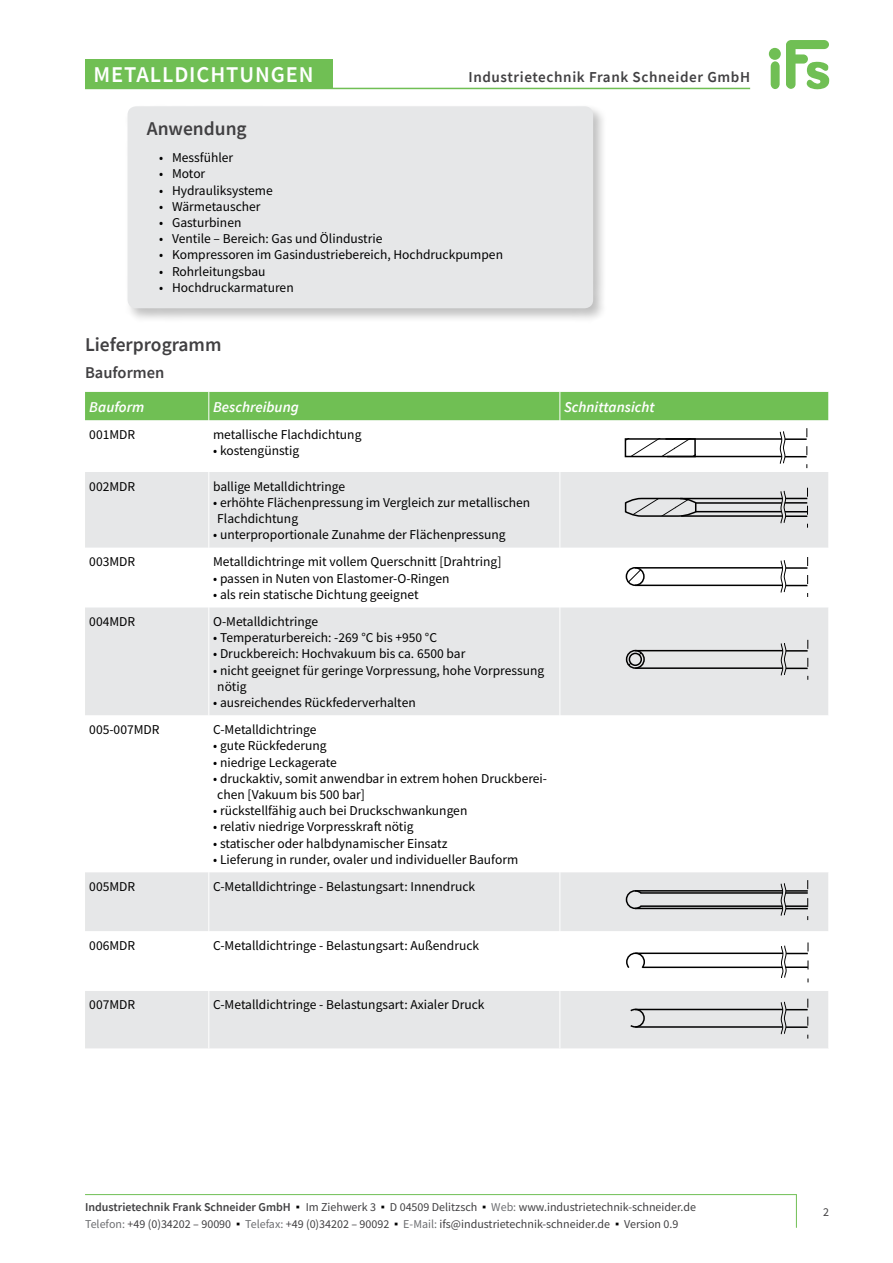
<style>
.page{position:relative;width:893px;height:1263px;background:#fff}
.page>*{position:absolute;margin:0;border:0;box-sizing:border-box;transform-origin:0 0}
.t1{font:600 22.5px "Source Sans Pro";letter-spacing:.04em;color:#fff}
.t2{font:600 19.5px "Source Sans Pro";color:#414042}
.t3{font:600 16.5px "Source Sans Pro";color:#414042}
.t4{font:600 15.15px "Source Sans Pro";letter-spacing:.04em;color:#414042}
.t5{font:italic 600 15px "Source Sans Pro";color:#fff}
.t6{font:13.5px/16.2px "Source Sans Pro";color:#000}
.t7{font:12px/16.5px "Source Sans Pro";color:#414042}
.s1{font-weight:600}
.s2{font-family:"Arial";color:#000}
.s3{color:#6d6e71}
</style>
<div class="page">
<hr style="left:85px;top:1194px;width:712px;height:1px;background:#70bf54">
<hr style="left:85px;top:88px;width:665px;height:1px;background:#70bf54">
<div style="left:769px;top:48px;width:12px;height:12px;background:#70bf54;border-radius:50%"></div>
<svg style="left:771px;top:61px;width:9px;height:28px"></svg>
<svg style="left:786px;top:40px;width:43px;height:49px"></svg>
<hr style="left:796px;top:1194px;width:1px;height:34px;background:#70bf54">
<div style="left:85px;top:59px;width:248px;height:29px;background:#70bf54"></div>
<div style="left:125px;top:104px;width:482px;height:219px;background:#000;opacity:.25"></div>
<div style="left:128px;top:106px;width:465px;height:202px;background:#e6e7e8;border-radius:9px"></div>
<div style="left:85px;top:472px;width:743px;height:576px;background:#e6e7e8"></div>
<svg style="left:85px;top:548px;width:743px;height:324px"></svg>
<div style="left:85px;top:392px;width:744px;height:28px;background:#70bf54"></div>
<hr style="left:208px;top:472px;width:1px;height:76px;background:#fff">
<hr style="left:559px;top:472px;width:1px;height:76px;background:#fff">
<hr style="left:208px;top:548px;width:1px;height:59px;background:#fff">
<hr style="left:559px;top:548px;width:1px;height:59px;background:#fff">
<hr style="left:208px;top:607px;width:1px;height:108px;background:#fff">
<hr style="left:559px;top:607px;width:1px;height:108px;background:#fff">
<hr style="left:208px;top:715px;width:1px;height:157px;background:#fff">
<hr style="left:559px;top:715px;width:1px;height:157px;background:#fff">
<hr style="left:208px;top:872px;width:1px;height:59px;background:#fff">
<hr style="left:559px;top:872px;width:1px;height:59px;background:#fff">
<hr style="left:208px;top:991px;width:1px;height:57px;background:#fff">
<hr style="left:559px;top:991px;width:1px;height:57px;background:#fff">
<svg style="left:634px;top:441px;width:53px;height:13px"></svg>
<div style="left:625px;top:438px;width:71px;height:19px;border:2px solid #000"></div>
<hr style="left:665px;top:438px;width:117px;height:2px;background:#000">
<hr style="left:667px;top:456px;width:115px;height:1px;background:#000">
<svg style="left:780px;top:428px;width:28px;height:40px"></svg>
<svg style="left:620px;top:487px;width:188px;height:41px;background:#c6c7c8"></svg>
<hr style="left:635px;top:567px;width:148px;height:2px;background:#000">
<hr style="left:635px;top:585px;width:148px;height:1px;background:#000">
<svg style="left:781px;top:557px;width:27px;height:40px"></svg>
<svg style="left:626px;top:568px;width:18px;height:17px"></svg>
<div style="left:626px;top:567px;width:19px;height:19px;border:2px solid #000;border-radius:50%"></div>
<hr style="left:635px;top:650px;width:148px;height:1px;background:#000">
<hr style="left:635px;top:667px;width:148px;height:2px;background:#000">
<svg style="left:781px;top:640px;width:27px;height:40px"></svg>
<svg style="left:625px;top:649px;width:21px;height:21px"></svg>
<hr style="left:635px;top:890px;width:148px;height:1px;background:#000">
<hr style="left:641px;top:892px;width:142px;height:2px;background:#000">
<hr style="left:635px;top:908px;width:148px;height:1px;background:#000">
<hr style="left:641px;top:905px;width:141px;height:2px;background:#000">
<svg style="left:781px;top:880px;width:31px;height:41px"></svg>
<svg style="left:625px;top:889px;width:18px;height:21px"></svg>
<svg style="left:85px;top:931px;width:743px;height:60px"></svg>
<hr style="left:635px;top:1009px;width:148px;height:1px;background:#000">
<hr style="left:635px;top:1026px;width:148px;height:2px;background:#000">
<svg style="left:781px;top:999px;width:27px;height:39px"></svg>
<svg style="left:629px;top:1008px;width:17px;height:20px"></svg>
<h1 class="t1" style="left:94px;top:66px;width:221px">MetalldIcHtunGen</h1>
<p class="t4" style="left:468px;top:71px;width:283px">Industrietechnik Frank Schneider GmbH</p>
<h2 class="t2" style="left:147px;top:121px;width:101px">anwendung</h2>
<p class="t6" style="left:159px;top:150px;width:76px">• Messfühler</p>
<p class="t6" style="left:159px;top:166px;width:48px">• Motor</p>
<p class="t6" style="left:159px;top:182px;width:115px">• Hydrauliksysteme</p>
<p class="t6" style="left:159px;top:198px;width:103px">• Wärmetauscher</p>
<p class="t6" style="left:159px;top:214px;width:84px">• Gasturbinen</p>
<p class="t6" style="left:159px;top:231px;width:225px">• Ventile – Bereich: Gas und Ölindustrie</p>
<p class="t6" style="left:159px;top:247px;width:345px">• Kompressoren im Gasindustriebereich, Hochdruckpumpen</p>
<p class="t6" style="left:159px;top:263px;width:108px">• Rohrleitungsbau</p>
<p class="t6" style="left:159px;top:279px;width:136px">• Hochdruckarmaturen</p>
<h2 class="t2" style="left:85px;top:337px;width:138px">lieferprogramm</h2>
<p class="t3" style="left:85px;top:366px;width:81px">Bauformen</p>
<p class="t5" style="left:89px;top:401px;width:57px">Bauform</p>
<p class="t5" style="left:213px;top:401px;width:87px">Beschreibung</p>
<p class="t5" style="left:564px;top:401px;width:92px">Schnittansicht</p>
<p class="t6" style="left:89px;top:427px;width:47px">001MDR</p>
<p class="t6" style="left:213px;top:427px;width:150px">metallische Flachdichtung</p>
<p class="t6" style="left:213px;top:442px;width:88px">• kostengünstig</p>
<p class="t6" style="left:89px;top:479px;width:47px">002MDR</p>
<p class="t6" style="left:213px;top:479px;width:134px">ballige Metalldichtringe</p>
<p class="t6" style="left:217px;top:494px;width:314px;text-indent:-4px">• erhöhte Flächenpressung im Vergleich zur metallischen<br>Flachdichtung</p>
<p class="t6" style="left:213px;top:527px;width:294px">• unterproportionale Zunahme der Flächenpressung</p>
<p class="t6" style="left:89px;top:554px;width:47px">003MDR</p>
<p class="t6" style="left:213px;top:554px;width:290px">Metalldichtringe mit vollem Querschnitt [Drahtring]</p>
<p class="t6" style="left:213px;top:570px;width:238px">• passen in Nuten von Elastomer-O-Ringen</p>
<p class="t6" style="left:213px;top:586px;width:207px">• als rein statische Dichtung geeignet</p>
<p class="t6" style="left:89px;top:614px;width:47px">004MDR</p>
<p class="t6" style="left:213px;top:614px;width:107px">O-Metalldichtringe</p>
<p class="t6" style="left:213px;top:629px;width:225px">• Temperaturbereich: -269 °C bis +950 °C</p>
<p class="t6" style="left:213px;top:646px;width:254px">• Druckbereich: Hochvakuum bis ca. 6500 bar</p>
<p class="t6" style="left:217px;top:662px;width:329px;text-indent:-4px">• nicht geeignet für geringe Vorpressung, hohe Vorpressung nötig</p>
<p class="t6" style="left:213px;top:694px;width:204px">• ausreichendes Rückfederverhalten</p>
<p class="t6" style="left:89px;top:722px;width:72px">005-007MDR</p>
<p class="t6" style="left:213px;top:722px;width:105px">C-Metalldichtringe</p>
<p class="t6" style="left:213px;top:738px;width:115px">• gute Rückfederung</p>
<p class="t6" style="left:213px;top:754px;width:125px">• niedrige Leckagerate</p>
<p class="t6" style="left:217px;top:770px;width:331px;text-indent:-4px">• druckaktiv, somit anwendbar in extrem hohen Druckberei&shy;chen [Vakuum bis 500 bar]</p>
<p class="t6" style="left:213px;top:802px;width:256px">• rückstellfähig auch bei Druckschwankungen</p>
<p class="t6" style="left:213px;top:819px;width:202px">• relativ niedrige Vorpresskraft nötig</p>
<p class="t6" style="left:213px;top:835px;width:236px">• statischer oder halbdynamischer Einsatz</p>
<p class="t6" style="left:213px;top:851px;width:307px">• Lieferung in runder, ovaler und individueller Bauform</p>
<p class="t6" style="left:89px;top:879px;width:47px">005MDR</p>
<p class="t6" style="left:213px;top:879px;width:264px">C-Metalldichtringe - Belastungsart: Innendruck</p>
<p class="t6" style="left:89px;top:938px;width:47px">006MDR</p>
<p class="t6" style="left:213px;top:938px;width:268px">C-Metalldichtringe - Belastungsart: Außendruck</p>
<p class="t6" style="left:89px;top:997px;width:47px">007MDR</p>
<p class="t6" style="left:213px;top:997px;width:273px">C-Metalldichtringe - Belastungsart: Axialer Druck</p>
<p class="t7" style="left:85px;top:1199px;width:613px"><span class="s1">Industrietechnik Frank Schneider GmbH</span> <span class="s2">▪</span> Im Ziehwerk 3 <span class="s2">▪</span> D 04509 Delitzsch <span class="s2">▪</span> <span class="s3">Web:</span> www.industrietechnik-schneider.de<br><span class="s3">Telefon:</span> +49 (0)34202 – 90090 <span class="s2">▪</span> <span class="s3">Telefax:</span> +49 (0)34202 – 90092 <span class="s2">▪</span> <span class="s3">E-Mail:</span> ifs@industrietechnik-schneider.de <span class="s2">▪</span> Version 0.9</p>
<p class="t7" style="left:823px;top:1204px;width:7px">2</p>
</div>
